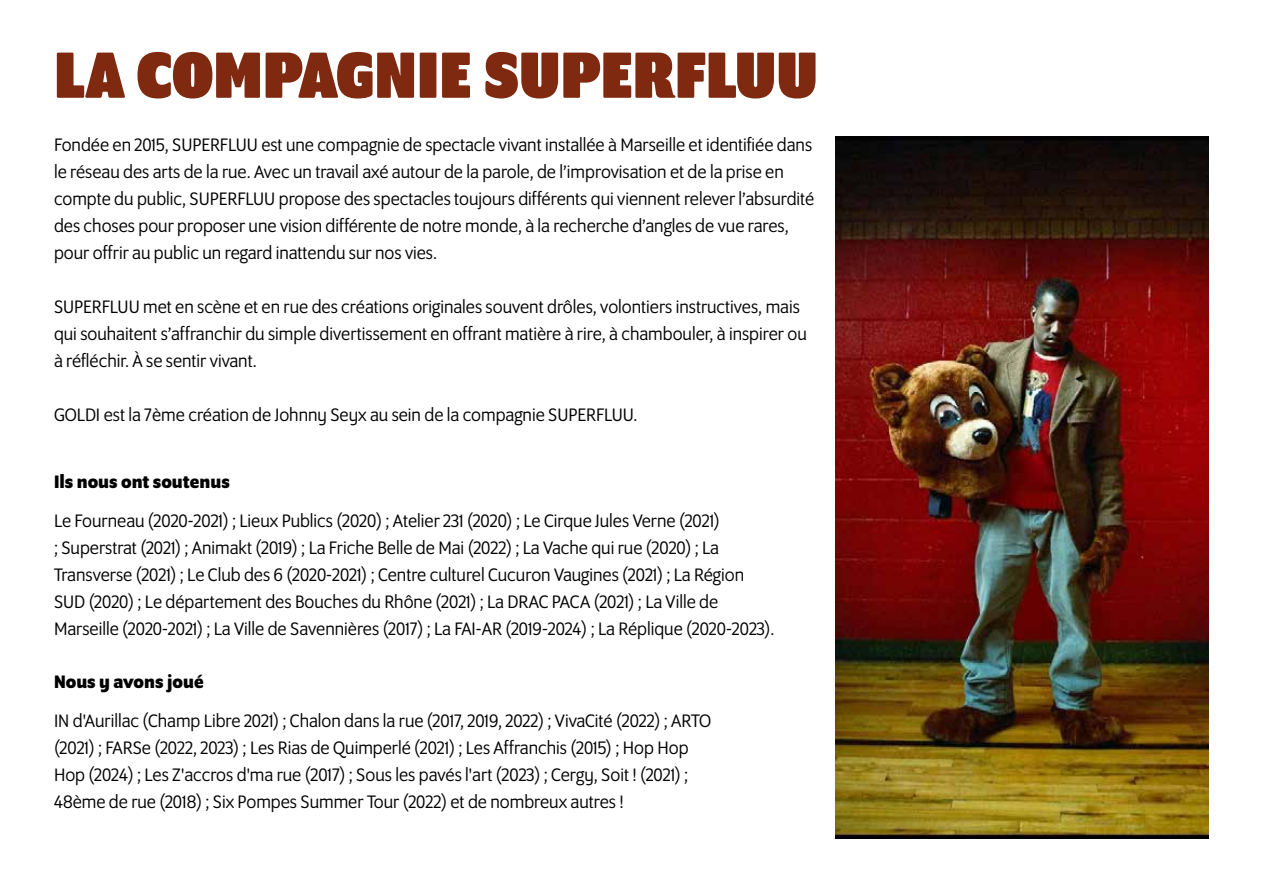
<style>
.page{position:relative;width:1263px;height:893px;background:#fff}
.page>*{position:absolute;margin:0;border:0;box-sizing:border-box;transform-origin:0 0}
.t1{font:900 70.5px "Program OT";color:#802911}
.t2{font:19.5px/27px "Program OT";color:#000}
.t3{font:700 19.5px "Program OT";color:#000}
</style>
<div class="page">
<img style="left:836px;top:136px;width:373px;height:703px">
<h1 class="t1" style="left:54px;top:34px;width:765px">LA COMPAGNIE SUPERFLUU</h1>
<p class="t2" style="left:54px;top:131px;width:762px">Fondée en 2015, SUPERFLUU est une compagnie de spectacle vivant installée à Marseille et identifiée dans le réseau des arts de la rue. Avec un travail axé autour de la parole, de l’improvisation et de la prise en compte du public, SUPERFLUU propose des spectacles toujours différents qui viennent relever l’absurdité des choses pour proposer une vision différente de notre monde, à la recherche d’angles de vue rares, pour offrir au public un regard inattendu sur nos vies.</p>
<p class="t2" style="left:54px;top:293px;width:754px">SUPERFLUU met en scène et en rue des créations originales souvent drôles, volontiers instructives, mais qui souhaitent s’affranchir du simple divertissement en offrant matière à rire, à chambouler, à inspirer ou à réfléchir. À se sentir vivant.</p>
<p class="t2" style="left:54px;top:401px;width:585px">GOLDI est la 7ème création de Johnny Seyx au sein de la compagnie SUPERFLUU.</p>
<p class="t3" style="left:54px;top:471px;width:177px">Ils nous ont soutenus</p>
<p class="t2" style="left:54px;top:507px;width:722px">Le Fourneau (2020-2021) ; Lieux Publics (2020) ; Atelier 231 (2020) ; Le Cirque Jules Verne (2021)<br>; Superstrat (2021) ; Animakt (2019) ; La Friche Belle de Mai (2022) ; La Vache qui rue (2020) ; La Transverse (2021) ; Le Club des 6 (2020-2021) ; Centre culturel Cucuron Vaugines (2021) ; La Région SUD (2020) ; Le département des Bouches du Rhône (2021) ; La DRAC PACA (2021) ; La Ville de Marseille (2020-2021) ; La Ville de Savennières (2017) ; La FAI-AR (2019-2024) ; La Réplique (2020-2023).</p>
<p class="t3" style="left:54px;top:670px;width:151px">Nous y avons joué</p>
<p class="t2" style="left:54px;top:707px;width:659px">IN d'Aurillac (Champ Libre 2021) ; Chalon dans la rue (2017, 2019, 2022) ; VivaCité (2022) ; ARTO (2021) ; FARSe (2022, 2023) ; Les Rias de Quimperlé (2021) ; Les Affranchis (2015) ; Hop Hop Hop (2024) ; Les Z'accros d'ma rue (2017) ; Sous les pavés l'art (2023) ; Cergy, Soit ! (2021) ; 48ème de rue (2018) ; Six Pompes Summer Tour (2022) et de nombreux autres !</p>
</div>
